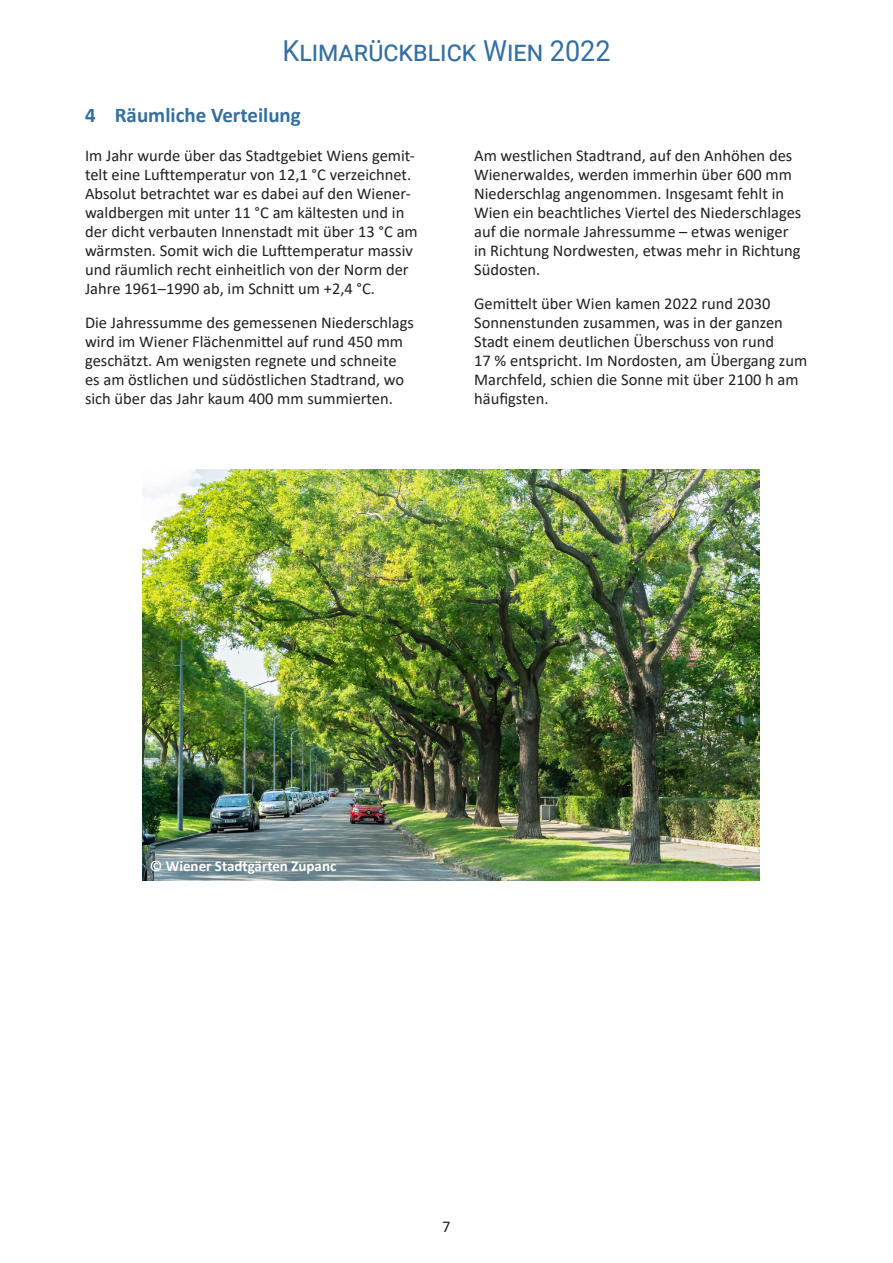
<style>
.page{position:relative;width:893px;height:1263px;background:#fff}
.page>*{position:absolute;margin:0;border:0;box-sizing:border-box;transform-origin:0 0}
.t1{font:28.95px "Roboto";color:#346fa2;scale:.93 1}
.t2{font:700 21px "Calibri";color:#346fa2}
.t3{font:16.5px/18.9px "Calibri";color:#231f20}
.t4{font:700 15px "Calibri";color:#fff}
</style>
<div class="page">
<img style="left:143px;top:470px;width:616px;height:411px">
<h1 class="t1" style="left:282px;top:30px;width:354px">Klimarückblick Wien 2022</h1>
<h1 class="t2" style="left:85px;top:100px;width:217px">4 Räumliche Verteilung</h1>
<p class="t3" style="left:85px;top:145px;width:334px">Im Jahr wurde über das Stadtgebiet Wiens gemit&shy;telt eine Lufttemperatur von 12,1 °C verzeichnet.<br>Absolut betrachtet war es dabei auf den Wiener&shy;waldbergen mit unter 11 °C am kältesten und in der dicht verbauten Innenstadt mit über 13 °C am wärmsten. Somit wich die Lufttemperatur massiv und räumlich recht einheitlich von der Norm der Jahre 1961–1990 ab, im Schnitt um +2,4 °C.</p>
<p class="t3" style="left:85px;top:312px;width:331px">Die Jahressumme des gemessenen Niederschlags wird im Wiener Flächenmittel auf rund 450 mm geschätzt. Am wenigsten regnete und schneite es am östlichen und südöstlichen Stadtrand, wo sich über das Jahr kaum 400 mm summierten.</p>
<p class="t3" style="left:474px;top:145px;width:329px">Am westlichen Stadtrand, auf den Anhöhen des Wienerwaldes, werden immerhin über 600 mm Niederschlag angenommen. Insgesamt fehlt in Wien ein beachtliches Viertel des Niederschlages auf die normale Jahressumme – etwas weniger in Richtung Nordwesten, etwas mehr in Richtung Südosten.</p>
<p class="t3" style="left:474px;top:293px;width:335px">Gemittelt über Wien kamen 2022 rund 2030<br>Sonnenstunden zusammen, was in der ganzen Stadt einem deutlichen Überschuss von rund<br>17 % entspricht. Im Nordosten, am Übergang zum Marchfeld, schien die Sonne mit über 2100 h am häufigsten.</p>
<p class="t4" style="left:150px;top:856px;width:188px">© Wiener Stadtgärten Zupanc</p>
<p class="t3" style="left:442px;top:1216px;width:10px">7</p>
</div>
